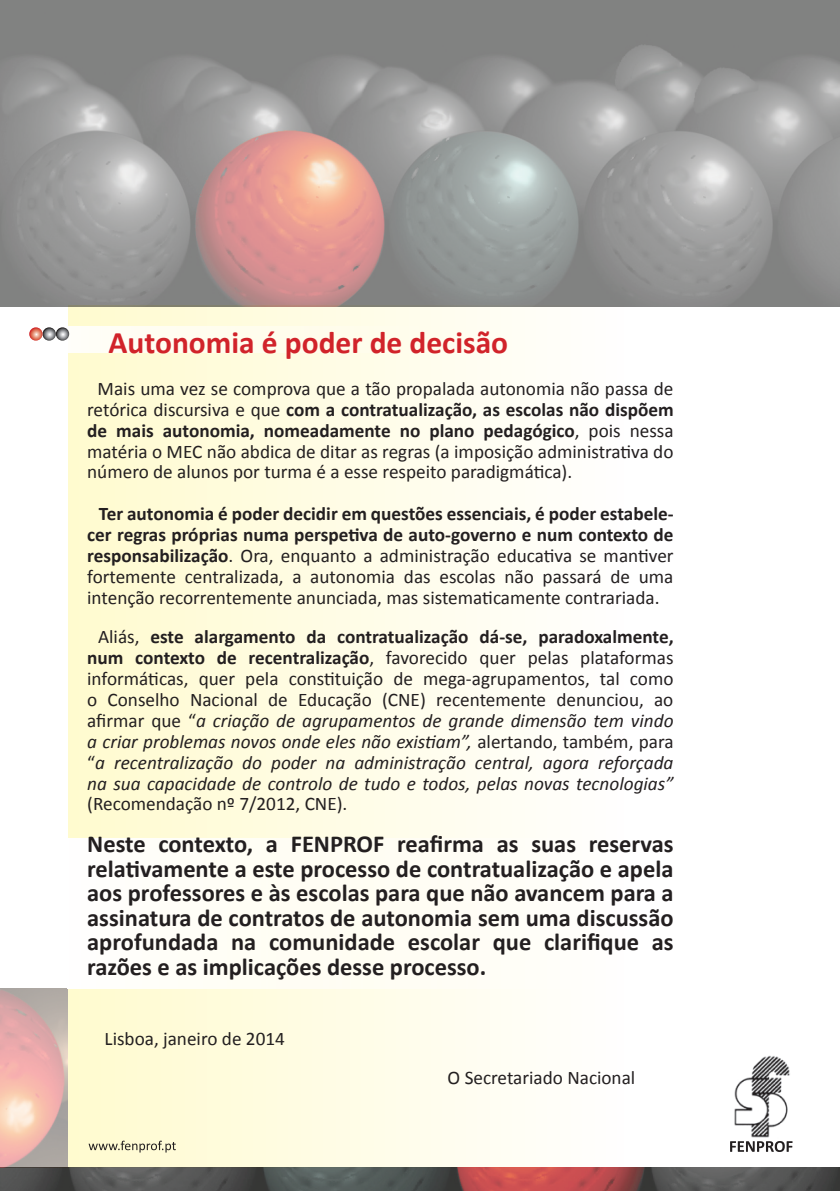
<style>
.page{position:relative;width:840px;height:1191px;background:#fff}
.page>*{position:absolute;margin:0;border:0;box-sizing:border-box;transform-origin:0 0}
.t1{font:700 31.4px "Calibri";color:#d1232a}
.t2{font:700 24.4px/24.4px "Calibri";color:#231f20;text-align:justify}
.t3{font:19.2px/21px "Calibri";color:#231f20;text-align:justify}
.t4{font:italic 19.2px/21px "Calibri";color:#231f20;text-align:center}
.s1{font-weight:700}
.s2{font-style:normal}
.s3{font-weight:700;font-style:normal}
</style>
<div class="page">
<div style="left:68px;top:305px;width:555px;height:862px;background:linear-gradient(to right,#fffbcf,#fffefe)"></div>
<div style="left:29px;top:326px;width:406px;height:27px;background:linear-gradient(to right,#fffef9,#fffce8)"></div>
<img style="left:0;top:1167px;width:839px;height:24px">
<img style="left:0;top:988px;width:67px;height:179px">
<div style="left:68px;top:838px;width:616px;height:151px;background:#fffef7"></div>
<img style="left:734px;top:1055px;width:56px;height:83px">
<svg style="left:730px;top:1141px;width:62px;height:11px"></svg>
<svg style="left:42px;top:327px;width:14px;height:14px"></svg>
<svg style="left:56px;top:327px;width:13px;height:14px"></svg>
<svg style="left:29px;top:327px;width:13px;height:14px"></svg>
<svg style="left:89px;top:1140px;width:87px;height:12px"></svg>
<h1 class="t1" style="left:108px;top:323px;width:401px">Autonomia é poder de decisão</h1>
<p class="t3" style="left:87px;top:377px;width:587px;text-indent:10px">Mais uma vez se comprova que a tão propalada autonomia não passa de retórica discursiva e que <span class="s1">com a contratualização, as escolas não dispõem de mais autonomia, nomeadamente no plano pedagógico</span>, pois nessa matéria o MEC não abdica de ditar as regras (a imposição administrativa do número de alunos por turma é a esse respeito paradigmática).</p>
<p class="t3" style="left:87px;top:502px;width:587px;text-indent:12px"><span class="s1">Ter autonomia é poder decidir em questões essenciais, é poder estabele&shy;cer regras próprias numa perspetiva de auto-governo e num contexto de responsabilização</span>. Ora, enquanto a administração educativa se mantiver fortemente centralizada, a autonomia das escolas não passará de uma intenção recorrentemente anunciada, mas sistematicamente contrariada.</p>
<p class="t4" style="left:87px;top:625px;width:587px"><span class="s2">Aliás,</span> <span class="s3">este alargamento da contratualização dá-se, paradoxalmente, num contexto de recentralização</span><span class="s2">, favorecido quer pelas plataformas informáticas, quer pela constituição de mega-agrupamentos, tal como o Conselho Nacional de Educação (CNE) recentemente denunciou, ao afirmar que “</span>a criação de agrupamentos de grande dimensão tem vindo a criar problemas novos onde eles não existiam”, <span class="s2">alertando, também, para “</span>a recentralização do poder na administração central, agora reforçada na sua capacidade de controlo de tudo e todos, pelas novas tecnologias”</p>
<p class="t3" style="left:87px;top:792px;width:261px">(Recomendação nº 7/2012, CNE).</p>
<p class="t2" style="left:87px;top:831px;width:587px">Neste contexto, a FENPROF reafirma as suas reservas relativamente a este processo de contratualização e apela aos professores e às escolas para que não avancem para a assinatura de contratos de autonomia sem uma discussão aprofundada na comunidade escolar que clarifique as razões e as implicações desse processo.</p>
<p class="t3" style="left:104px;top:1026px;width:182px">Lisboa, janeiro de 2014</p>
<p class="t3" style="left:447px;top:1065px;width:189px">O Secretariado Nacional</p>
</div>
